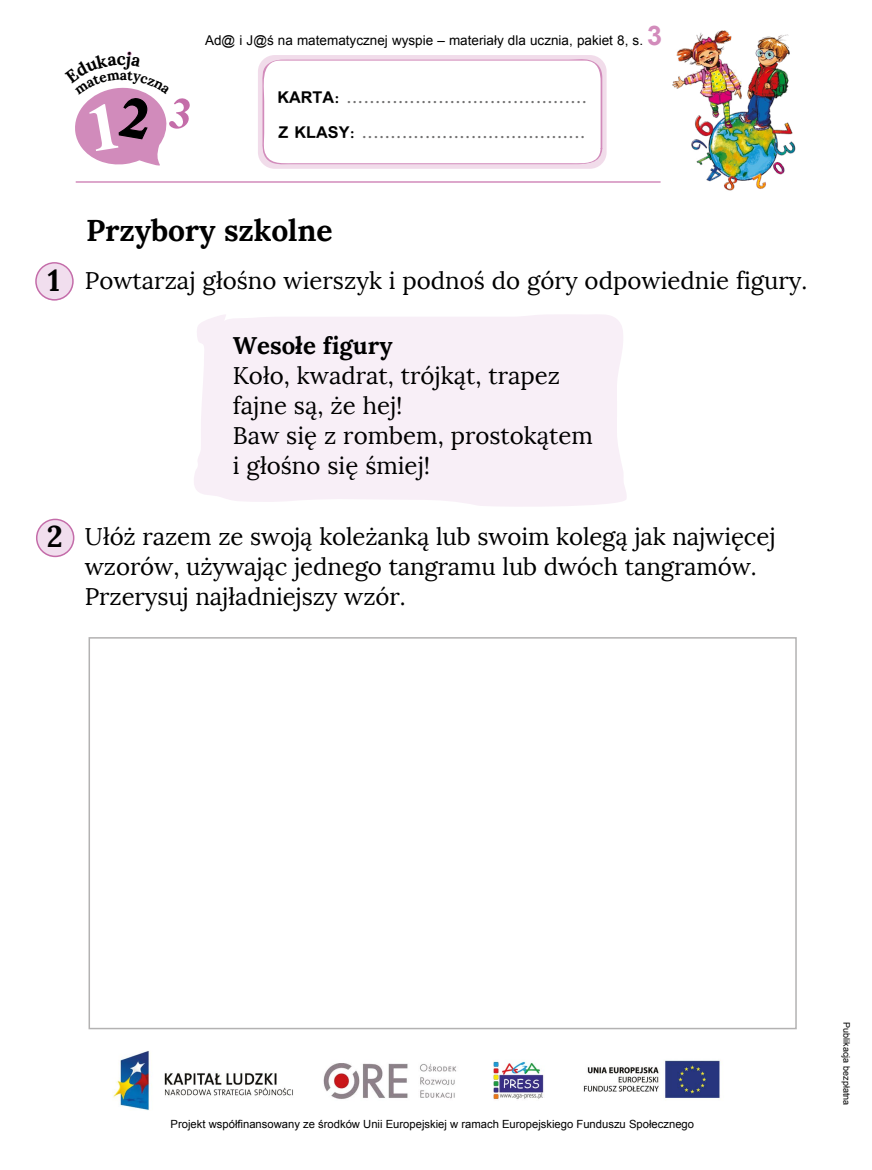
<style>
.page{position:relative;width:872px;height:1170px;background:#fff}
.page>*{position:absolute;margin:0;border:0;box-sizing:border-box;transform-origin:0 0}
.t1{font:700 30px "Lora";letter-spacing:-.005em;color:#000}
.t2{font:24px/30px "Lora";letter-spacing:-.005em;color:#000}
.t3{font:700 24px "Lora";color:#000}
.t4{font:700 18px/35.2px "Simplified Arabic";color:#706f6f}
.t5{font:700 17.55px "Lora";color:#000}
.t6{font:700 13.95px "Lora";color:#000}
.t7{font:13.5px "Arial";color:#000}
.t8{font:11.25px "Arial";color:#000}
.t9{font:9px "Arial";color:#000}
.s1{font-weight:700;font-size:27px;color:#d28bbb}
.s2{color:#000}
.s3{font-weight:700;font-size:30px}
</style>
<div class="page">
<img style="left:672px;top:30px;width:124px;height:161px">
<hr style="left:76px;top:181px;width:584px;height:2px;background:#d28bbb">
<div style="left:258px;top:55px;width:348px;height:114px;background:#f1dcea;border-radius:17px"></div>
<svg style="left:259px;top:58px;width:343px;height:108px;background:#fdfafc"></svg>
<img style="left:113px;top:1051px;width:608px;height:59px">
<div style="left:194px;top:314px;width:433px;height:193px;background:#f8eff7"></div>
<svg style="left:35px;top:262px;width:39px;height:38px"></svg>
<svg style="left:36px;top:518px;width:38px;height:39px"></svg>
<div style="left:89px;top:637px;width:707px;height:392px;border:2px solid #b3b2b2"></div>
<svg style="left:75px;top:51px;width:115px;height:115px"></svg>
<p class="t5" style="left:117px;top:47px;width:11px">c</p>
<p class="t6" style="left:120px;top:66px;width:9px">a</p>
<p class="t7" style="left:205px;top:31px;width:458px">Ad@ i J@ś na matematycznej wyspie – materiały dla ucznia, pakiet 8, s. <span class="s1">3</span></p>
<p class="t4" style="left:277px;top:80px;width:311px"><span class="s2">KARTA:</span> ..........................................<br><span class="s2">Z KLASY:</span> .......................................</p>
<p class="t1" style="left:48px;top:260px;width:14px">1</p>
<p class="t1" style="left:86px;top:210px;width:248px">Przybory szkolne</p>
<p class="t2" style="left:85px;top:265px;width:724px">Powtarzaj głośno wierszyk i podnoś do góry odpowiednie figury.</p>
<p class="t3" style="left:233px;top:330px;width:161px">Wesołe figury</p>
<p class="t2" style="left:233px;top:360px;width:362px">Koło, kwadrat, trójkąt, trapez fajne są, że hej!<br>Baw się z rombem, prostokątem i głośno się śmiej!</p>
<p class="t2" style="left:85px;top:521px;width:692px;text-indent:-38px"><span class="s3">2</span> Ułóż razem ze swoją koleżanką lub swoim kolegą jak najwięcej wzorów, używając jednego tangramu lub dwóch tangramów.<br>Przerysuj najładniejszy wzór.</p>
<p class="t5" style="left:117px;top:528px;width:11px">c</p>
<p class="t8" style="left:171px;top:1116px;width:525px">Projekt współfinansowany ze środków Unii Europejskiej w ramach Europejskiego Funduszu Społecznego</p>
<p class="t9" style="left:853px;top:1022px;width:84px;rotate:90deg">Publikacja bezpłatna</p>
</div>
